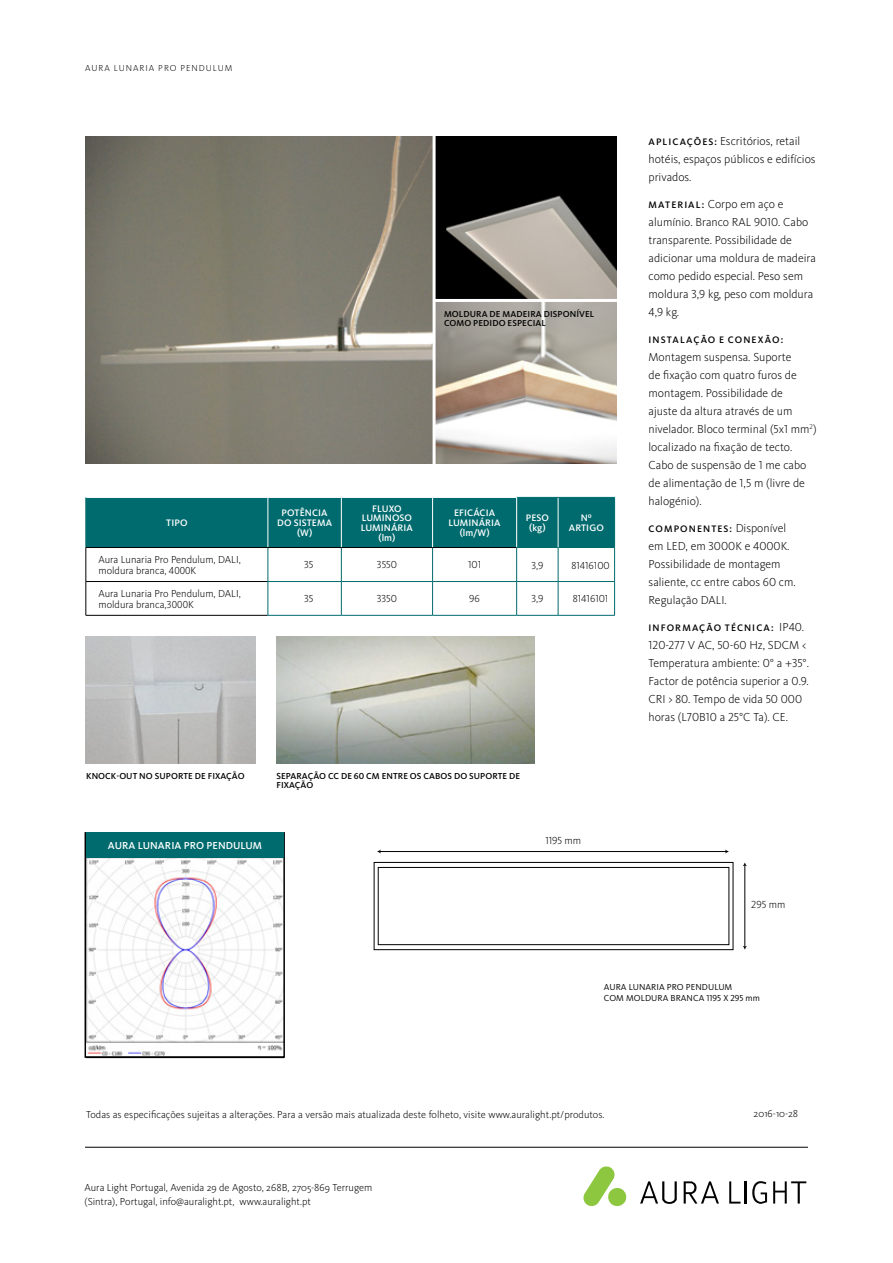
<style>
.page{position:relative;width:893px;height:1263px;background:#fff}
.page>*{position:absolute;margin:0;border:0;box-sizing:border-box;transform-origin:0 0}
.t1{font:300 12px/18px "Kievit Pro";color:#000}
.t2{font:300 10.65px "Kievit Pro";color:#000}
.t3{font:300 10.5px/10.5px "Kievit Pro";color:#000}
.t4{font:500 10.5px "Kievit Pro";letter-spacing:.01em;color:#fff}
.t5{font:500 9.75px/9.8px "Kievit Pro";letter-spacing:.01em;color:#fff;text-align:center}
.t6{font:500 9.75px "Kievit Pro";letter-spacing:.11em;color:#000}
.t7{font:500 9px/9px "Kievit Pro";letter-spacing:.01em;color:#000}
.t8{font:9px/10.5px "Kievit Pro";letter-spacing:.01em;color:#000}
.t9{font:300 9px "Kievit Pro";letter-spacing:.11em;color:#000}
.s1{font-weight:500;font-size:9.75px}
.s2{font-weight:300;font-size:12px}
</style>
<div class="page">
<hr style="left:85px;top:1147px;width:723px;height:1px;background:#000">
<img style="left:86px;top:137px;width:531px;height:326px">
<div style="left:87px;top:498px;width:527px;height:49px;background:#006b6e"></div>
<hr style="left:86px;top:581px;width:182px;height:1px;background:#000">
<hr style="left:86px;top:615px;width:182px;height:1px;background:#000">
<hr style="left:268px;top:548px;width:1px;height:33px;background:#006b6e">
<hr style="left:341px;top:548px;width:1px;height:33px;background:#006b6e">
<hr style="left:432px;top:548px;width:1px;height:33px;background:#006b6e">
<hr style="left:516px;top:547px;width:42px;height:1px;background:#006b6e">
<hr style="left:516px;top:548px;width:1px;height:33px;background:#006b6e">
<hr style="left:558px;top:547px;width:57px;height:1px;background:#006b6e">
<hr style="left:558px;top:548px;width:1px;height:33px;background:#006b6e">
<hr style="left:614px;top:548px;width:1px;height:33px;background:#006b6e">
<hr style="left:268px;top:581px;width:73px;height:1px;background:#006b6e">
<hr style="left:268px;top:582px;width:1px;height:33px;background:#006b6e">
<hr style="left:341px;top:581px;width:92px;height:1px;background:#006b6e">
<hr style="left:341px;top:582px;width:1px;height:33px;background:#006b6e">
<hr style="left:433px;top:581px;width:84px;height:1px;background:#006b6e">
<hr style="left:432px;top:582px;width:1px;height:33px;background:#006b6e">
<hr style="left:517px;top:581px;width:41px;height:1px;background:#006b6e">
<hr style="left:516px;top:582px;width:1px;height:33px;background:#006b6e">
<hr style="left:558px;top:581px;width:57px;height:1px;background:#006b6e">
<hr style="left:558px;top:582px;width:1px;height:33px;background:#006b6e">
<hr style="left:614px;top:582px;width:1px;height:33px;background:#006b6e">
<hr style="left:268px;top:615px;width:73px;height:1px;background:#006b6e">
<hr style="left:341px;top:615px;width:92px;height:1px;background:#006b6e">
<hr style="left:433px;top:615px;width:84px;height:1px;background:#006b6e">
<hr style="left:517px;top:615px;width:41px;height:1px;background:#006b6e">
<hr style="left:558px;top:615px;width:57px;height:1px;background:#006b6e">
<hr style="left:86px;top:548px;width:1px;height:33px;background:#000">
<hr style="left:86px;top:582px;width:1px;height:33px;background:#000">
<hr style="left:558px;top:498px;width:1px;height:49px;background:#fff">
<hr style="left:614px;top:498px;width:1px;height:49px;background:#006b6e">
<hr style="left:517px;top:497px;width:41px;height:1px;background:#006b6e">
<hr style="left:558px;top:497px;width:57px;height:1px;background:#006b6e">
<hr style="left:268px;top:497px;width:1px;height:50px;background:#fff">
<hr style="left:341px;top:497px;width:1px;height:50px;background:#fff">
<hr style="left:432px;top:497px;width:1px;height:50px;background:#fff">
<hr style="left:516px;top:497px;width:1px;height:50px;background:#fff">
<hr style="left:86px;top:497px;width:1px;height:50px;background:#006b6e">
<hr style="left:86px;top:547px;width:182px;height:1px;background:#000">
<hr style="left:268px;top:547px;width:73px;height:1px;background:#000">
<hr style="left:341px;top:547px;width:92px;height:1px;background:#000">
<hr style="left:433px;top:547px;width:83px;height:1px;background:#000">
<div style="left:374px;top:862px;width:359px;height:88px;border:1px solid #000"></div>
<div style="left:378px;top:867px;width:351px;height:78px;border:1px solid #000"></div>
<hr style="left:380px;top:851px;width:346px;height:1px;background:#000">
<hr style="left:745px;top:865px;width:1px;height:82px;background:#000">
<hr style="left:433px;top:132px;width:3px;height:334px;background:#fff">
<hr style="left:434px;top:299px;width:183px;height:3px;background:#fff">
<img style="left:87px;top:858px;width:196px;height:198px">
<div style="left:85px;top:832px;width:200px;height:226px;border:1px solid #000"></div>
<div style="left:86px;top:832px;width:198px;height:26px;background:#006b6e"></div>
<div style="left:86px;top:1057px;width:198px;height:1px;border:1px solid #000"></div>
<img style="left:277px;top:637px;width:258px;height:126px">
<img style="left:85px;top:636px;width:170px;height:128px">
<svg style="left:583px;top:1166px;width:44px;height:40px"></svg>
<svg style="left:684px;top:1181px;width:35px;height:23px"></svg>
<svg style="left:640px;top:1181px;width:37px;height:23px"></svg>
<hr style="left:745px;top:1181px;width:2px;height:22px;background:#000">
<svg style="left:729px;top:1181px;width:11px;height:22px"></svg>
<svg style="left:773px;top:1181px;width:33px;height:22px"></svg>
<svg style="left:752px;top:1181px;width:15px;height:23px"></svg>
<p class="t9" style="left:85px;top:62px;width:149px">AURA LUNARIA PRO PENDULUM</p>
<p class="t7" style="left:444px;top:310px;width:152px">MOLDURA DE MADEIRA DISPONÍVEL<br>COMO PEDIDO ESPECIAL</p>
<p class="t5" style="left:166px;top:518px;width:23px">TIPO</p>
<p class="t5" style="left:277px;top:508px;width:56px">POTÊNCIA<br>DO SISTEMA (W)</p>
<p class="t5" style="left:361px;top:503px;width:54px">FLUXO<br>LUMINOSO<br>LUMINÁRIA (lm)</p>
<p class="t5" style="left:449px;top:508px;width:54px">EFICÁCIA<br>LUMINÁRIA (lm/W)</p>
<p class="t5" style="left:526px;top:513px;width:25px">PESO (kg)</p>
<p class="t5" style="left:569px;top:513px;width:37px">Nº<br>ARTIGO</p>
<p class="t3" style="left:99px;top:554px;width:144px">Aura Lunaria Pro Pendulum, DALI, moldura branca, 4000K</p>
<p class="t3" style="left:304px;top:560px;width:11px">35</p>
<p class="t3" style="left:377px;top:560px;width:22px">3550</p>
<p class="t3" style="left:468px;top:560px;width:15px">101</p>
<p class="t3" style="left:531px;top:560px;width:14px">3,9</p>
<p class="t3" style="left:571px;top:560px;width:40px">81416100</p>
<p class="t3" style="left:99px;top:588px;width:144px">Aura Lunaria Pro Pendulum, DALI, moldura branca,3000K</p>
<p class="t3" style="left:304px;top:594px;width:11px">35</p>
<p class="t3" style="left:377px;top:594px;width:22px">3350</p>
<p class="t3" style="left:469px;top:594px;width:12px">96</p>
<p class="t3" style="left:531px;top:594px;width:14px">3,9</p>
<p class="t3" style="left:573px;top:594px;width:37px">81416101</p>
<p class="t7" style="left:86px;top:771px;width:160px">KNOCK-OUT NO SUPORTE DE FIXAÇÃO</p>
<p class="t7" style="left:276px;top:771px;width:245px">SEPARAÇÃO CC DE 60 CM ENTRE OS CABOS DO SUPORTE DE<br>FIXAÇÃO</p>
<p class="t4" style="left:108px;top:839px;width:156px">AURA LUNARIA PRO PENDULUM</p>
<p class="t2" style="left:545px;top:834px;width:37px">1195 mm</p>
<p class="t1" style="left:649px;top:132px;width:169px"><span class="s1">APLICAÇÕES:</span> Escritórios, retail hotéis, espaços públicos e edifícios privados.</p>
<p class="t1" style="left:649px;top:195px;width:169px"><span class="s1">MATERIAL:</span> Corpo em aço e alumínio. Branco RAL 9010. Cabo transparente. Possibilidade de adicionar uma moldura de madeira como pedido especial. Peso sem moldura 3,9 kg, peso com moldura<br>4,9 kg.</p>
<p class="t6" style="left:649px;top:334px;width:136px">INSTALAÇÃO E CONEXÃO:</p>
<p class="t1" style="left:649px;top:348px;width:169px">Montagem suspensa. Suporte<br>de fixação com quatro furos de montagem. Possibilidade de<br>ajuste da altura através de um nivelador. Bloco terminal (5x1 mm<sup>2</sup>) localizado na fixação de tecto.<br>Cabo de suspensão de 1 me cabo de alimentação de 1,5 m (livre de halogénio).</p>
<p class="t6" style="left:649px;top:523px;width:139px">COMPONENTES: <span class="s2">Disponível</span></p>
<p class="t1" style="left:649px;top:537px;width:149px">em LED, em 3000K e 4000K.<br>Possibilidade de montagem saliente, cc entre cabos 60 cm.<br>Regulação DALI.</p>
<p class="t6" style="left:649px;top:622px;width:157px">INFORMAÇÃO TÉCNICA: <span class="s2">IP40.</span></p>
<p class="t1" style="left:649px;top:636px;width:162px">120-277 V AC, 50-60 Hz, SDCM &lt;<br>Temperatura ambiente: 0° a +35°.<br>Factor de potência superior a 0.9.<br>CRI &gt; 80. Tempo de vida 50 000 horas (L70B10 a 25°C Ta). CE.</p>
<p class="t2" style="left:751px;top:898px;width:36px">295 mm</p>
<p class="t8" style="left:604px;top:982px;width:158px">AURA LUNARIA PRO PENDULUM<br>COM MOLDURA BRANCA 1195 X 295 mm</p>
<p class="t3" style="left:86px;top:1110px;width:520px">Todas as especificações sujeitas a alterações. Para a versão mais atualizada deste folheto, visite www.auralight.pt/produtos.</p>
<p class="t3" style="left:753px;top:1108px;width:46px">2016-10-28</p>
<p class="t3" style="left:85px;top:1181px;width:289px;line-height:13.5px">Aura Light Portugal, Avenida 29 de Agosto, 268B, 2705-869 Terrugem (Sintra), Portugal, info@auralight.pt, www.auralight.pt</p>
</div>
